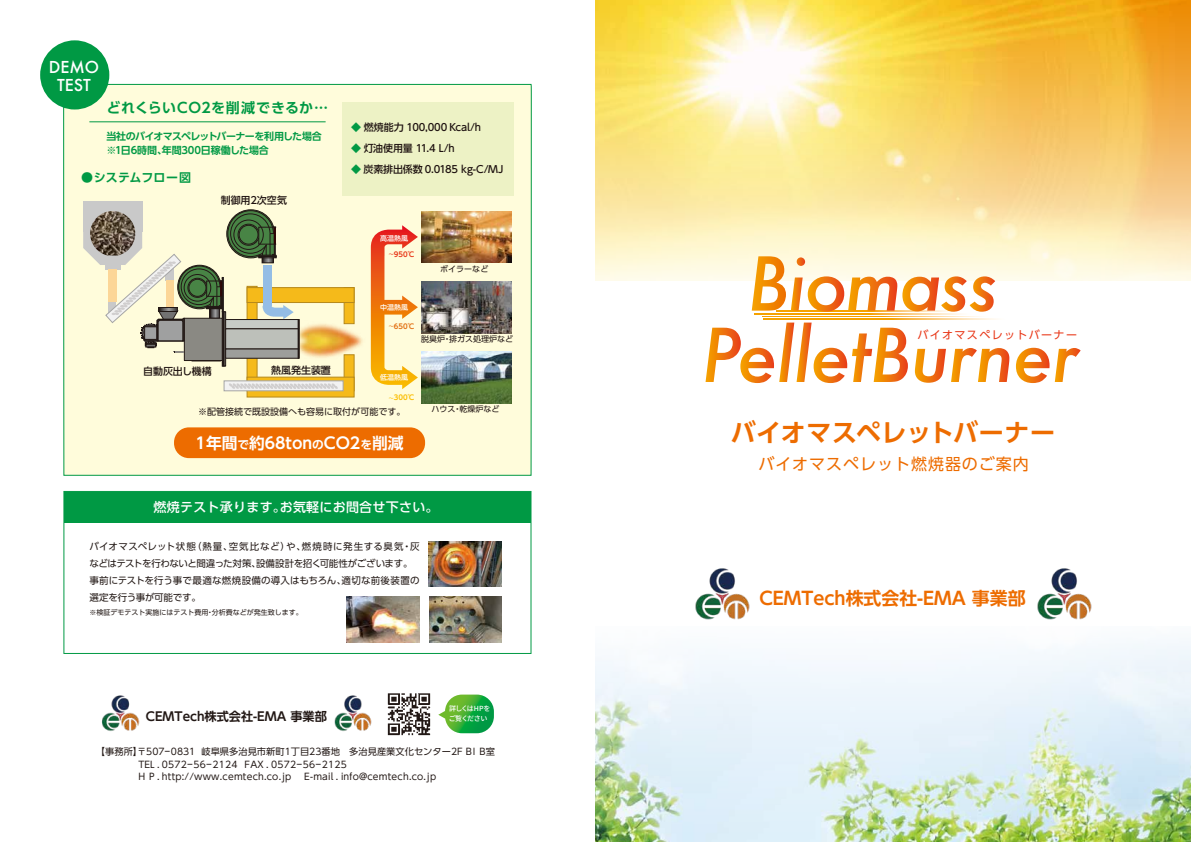
<style>
.page{position:relative;width:1191px;height:842px;background:#fff}
.page>*{position:absolute;margin:0;border:0;box-sizing:border-box;transform-origin:0 0}
.t1{font:700 25px "UD Shin Go Pro De";letter-spacing:.01em;color:#ed6c00}
.t2{font:700 17.9px "UD Shin Go Pro De";color:#ed6c00}
.t3{font:16px "UD Shin Go Pro";letter-spacing:.06em;color:#ed6c00}
.t4{font:500 16px/18px "Futura";color:#fff;text-align:center}
.t5{font:700 15.7px "UD Shin Go Pro De";color:#fff}
.t6{font:700 14px "UD Shin Go Pro De";letter-spacing:.04em;color:#094}
.t7{font:500 13px "UD Shin Go Pro";letter-spacing:.02em;color:#fff}
.t8{font:700 12.2px "UD Shin Go Pro De";color:#221815}
.t9{font:700 12px "UD Shin Go Pro De";letter-spacing:.01em;color:#094}
.t10{font:11px "UD Shin Go Pro";letter-spacing:.125em;color:#e83819}
.t11{font:500 10px "UD Shin Go Pro";letter-spacing:-.01em;color:#1e1210}
.t12{font:700 10px/14px "UD Shin Go Pro De";letter-spacing:-.05em;color:#094}
.t13{font:9.5px/17px "UD Shin Go Pro";letter-spacing:-.005em;color:#221815}
.t14{font:9.2px/12.3px "UD Shin Go Pro";letter-spacing:.025em;color:#221815}
.t15{font:9px "UD Shin Go Pro";color:#1e1210}
.t16{font:8px "UD Shin Go Pro";color:#1e1210}
.t17{font:7px "UD Shin Go Pro";color:#221815}
.t18{font:500 7px/10px "Source Han Sans";letter-spacing:-.08em;color:#fff}
.t19{font:500 7px "UD Shin Go Pro";color:#fff}
.t20{font:700 7px "UD Shin Go Pro De";color:#fabd00}
.t21{font:700 7px "UD Shin Go Pro De";color:#e27013}
.t22{font:700 7px "UD Shin Go Pro De";color:#e83819}
.s1{color:#094}
.s2{font-size:5px}
.s3{font-size:11.6px}
</style>
<div class="page">
<img style="left:595px;top:366px;width:596px;height:476px">
<img style="left:595px;top:0;width:596px;height:323px">
<div style="left:63px;top:83px;width:469px;height:393px;background:#fffcdb"></div>
<div style="left:40px;top:40px;width:69px;height:70px;background:#094;border-radius:50%"></div>
<svg style="left:63px;top:491px;width:468px;height:163px"></svg>
<div style="left:64px;top:492px;width:467px;height:30px;background:#094"></div>
<div style="left:174px;top:427px;width:251px;height:31px;background:#ed6c00;border-radius:15px"></div>
<img style="left:387px;top:693px;width:44px;height:43px">
<svg style="left:438px;top:695px;width:56px;height:38px"></svg>
<img style="left:694px;top:567px;width:56px;height:54px">
<img style="left:1036px;top:567px;width:56px;height:54px">
<img style="left:102px;top:695px;width:38px;height:36px">
<img style="left:334px;top:695px;width:38px;height:36px">
<svg style="left:763px;top:319px;width:271px;height:1px"></svg>
<svg style="left:762px;top:316px;width:253px;height:1px"></svg>
<svg style="left:754px;top:313px;width:242px;height:1px"></svg>
<svg style="left:751px;top:256px;width:244px;height:56px"></svg>
<svg style="left:705px;top:323px;width:203px;height:60px"></svg>
<svg style="left:915px;top:348px;width:94px;height:35px"></svg>
<svg style="left:1016px;top:348px;width:64px;height:35px"></svg>
<img style="left:429px;top:541px;width:73px;height:46px">
<img style="left:429px;top:596px;width:73px;height:46px">
<img style="left:346px;top:596px;width:73px;height:46px">
<hr style="left:89px;top:121px;width:237px;height:1px;background:#094">
<div style="left:246px;top:354px;width:11px;height:37px;background:#f5ba1a;border:1px solid #b6891a"></div>
<svg style="left:246px;top:377px;width:108px;height:20px"></svg>
<div style="left:246px;top:287px;width:108px;height:16px;background:#f5ba1a;border:1px solid #b6891a"></div>
<div style="left:223px;top:380px;width:120px;height:11px;background:#f2f2f2;border:1px solid #a5a5a5"></div>
<div style="left:342px;top:102px;width:172px;height:93px;background:#edf2c5"></div>
<svg style="left:371px;top:225px;width:47px;height:164px;background:#f8c497"></svg>
<img style="left:422px;top:352px;width:89px;height:51px">
<img style="left:422px;top:281px;width:89px;height:52px">
<img style="left:422px;top:211px;width:89px;height:52px">
<div style="left:83px;top:202px;width:59px;height:30px;background:#c9c9c9"></div>
<img style="left:263px;top:291px;width:134px;height:99px">
<div style="left:222px;top:311px;width:1px;height:55px;background:#6a6861;border:1px solid #221815"></div>
<div style="left:223px;top:311px;width:1px;height:55px;background:#aba799;border:1px solid #221815"></div>
<div style="left:224px;top:311px;width:2px;height:55px;background:#8a8983;border:1px solid #221815"></div>
<div style="left:225px;top:319px;width:74px;height:10px;background:#c7cbc6;border:1px solid #221815"></div>
<svg style="left:225px;top:329px;width:74px;height:20px"></svg>
<div style="left:225px;top:349px;width:74px;height:9px;background:#9d9e9b"></div>
<div style="left:184px;top:318px;width:38px;height:43px;background:#8a8983;border:1px solid #221815"></div>
<svg style="left:192px;top:360px;width:29px;height:1px"></svg>
<div style="left:298px;top:319px;width:1px;height:39px;border:1px solid #221815"></div>
<svg style="left:83px;top:209px;width:211px;height:144px;background:#c4c4a9"></svg>
<svg style="left:229px;top:383px;width:109px;height:6px"></svg>
<h3 class="t4" style="left:49px;top:58px;width:52px">DEMO<br>TEST</h3>
<h3 class="t6" style="left:106px;top:96px;width:223px">どれくらいCO2を削減できるか…</h3>
<p class="t12" style="left:106px;top:129px;width:217px">当社のバイオマスペレットバーナーを利用した場合※1日6時間、年間300日稼働した場合</p>
<h3 class="t9" style="left:81px;top:168px;width:112px">●システムフロー図</h3>
<p class="t11" style="left:221px;top:192px;width:68px">制御用2次空気</p>
<p class="t11" style="left:143px;top:363px;width:70px">自動灰出し機構</p>
<p class="t11" style="left:271px;top:362px;width:61px">熱風発生装置</p>
<p class="t11" style="left:351px;top:119px;width:131px"><span class="s1">◆</span> 燃焼能力 100,000 Kcal/h</p>
<p class="t11" style="left:351px;top:140px;width:105px"><span class="s1">◆</span> 灯油使用量 11.4 L/h</p>
<p class="t11" style="left:351px;top:161px;width:154px"><span class="s1">◆</span> 炭素排出係数 0.0185 kg-C/MJ</p>
<p class="t19" style="left:380px;top:232px;width:29px">高温熱風</p>
<p class="t22" style="left:389px;top:249px;width:27px"><span class="s2">～</span>950℃</p>
<p class="t19" style="left:380px;top:302px;width:29px">中温熱風</p>
<p class="t21" style="left:389px;top:321px;width:27px"><span class="s2">～</span>650℃</p>
<p class="t16" style="left:440px;top:262px;width:49px">ボイラーなど</p>
<p class="t16" style="left:421px;top:333px;width:94px">脱臭炉・排ガス処理炉など</p>
<p class="t19" style="left:380px;top:372px;width:29px">低温熱風</p>
<p class="t20" style="left:389px;top:392px;width:27px"><span class="s2">～</span>300℃</p>
<p class="t15" style="left:198px;top:405px;width:208px">※配管接続で既設設備へも容易に取付が可能です。</p>
<h3 class="t5" style="left:196px;top:430px;width:209px">1年間<span class="s3">で</span>約68ton<span class="s3">の</span>CO2<span class="s3">を</span>削減</h3>
<p class="t16" style="left:431px;top:403px;width:69px">ハウス・乾燥炉など</p>
<h3 class="t7" style="left:154px;top:496px;width:286px">燃焼テスト承ります。お気軽にお問合せ下さい。</h3>
<p class="t13" style="left:89px;top:537px;width:332px">バイオマスペレット状態（熱量、空気比など）や、燃焼時に発生する臭気・灰などはテストを行わないと間違った対策、設備設計を招く可能性がございます。事前にテストを行う事で最適な燃焼設備の導入はもちろん、適切な前後装置の選定を行う事が可能です。</p>
<p class="t17" style="left:89px;top:607px;width:215px">※検証デモテスト実施にはテスト費用・分析費などが発生致します。</p>
<h3 class="t8" style="left:146px;top:706px;width:182px">CEMTech株式会社-EMA 事業部</h3>
<p class="t18" style="left:449px;top:704px;width:43px">詳しくはHPをご覧ください</p>
<p class="t14" style="left:139px;top:745px;width:358px;text-indent:-43px">【事務所】〒507-0831 岐阜県多治見市新町1丁目23番地　多治見産業文化センター2F BI B室<br>TEL . 0572-56-2124 FAX . 0572-56-2125<br>H P . http://www.cemtech.co.jp 　E-mail . info@cemtech.co.jp</p>
<p class="t10" style="left:917px;top:326px;width:161px">バイオマスペレットバーナー</p>
<h1 class="t1" style="left:731px;top:412px;width:326px">バイオマスペレットバーナー</h1>
<h3 class="t3" style="left:758px;top:451px;width:272px">バイオマスペレット燃焼器のご案内</h3>
<h2 class="t2" style="left:759px;top:584px;width:268px">CEMTech株式会社-EMA 事業部</h2>
</div>
